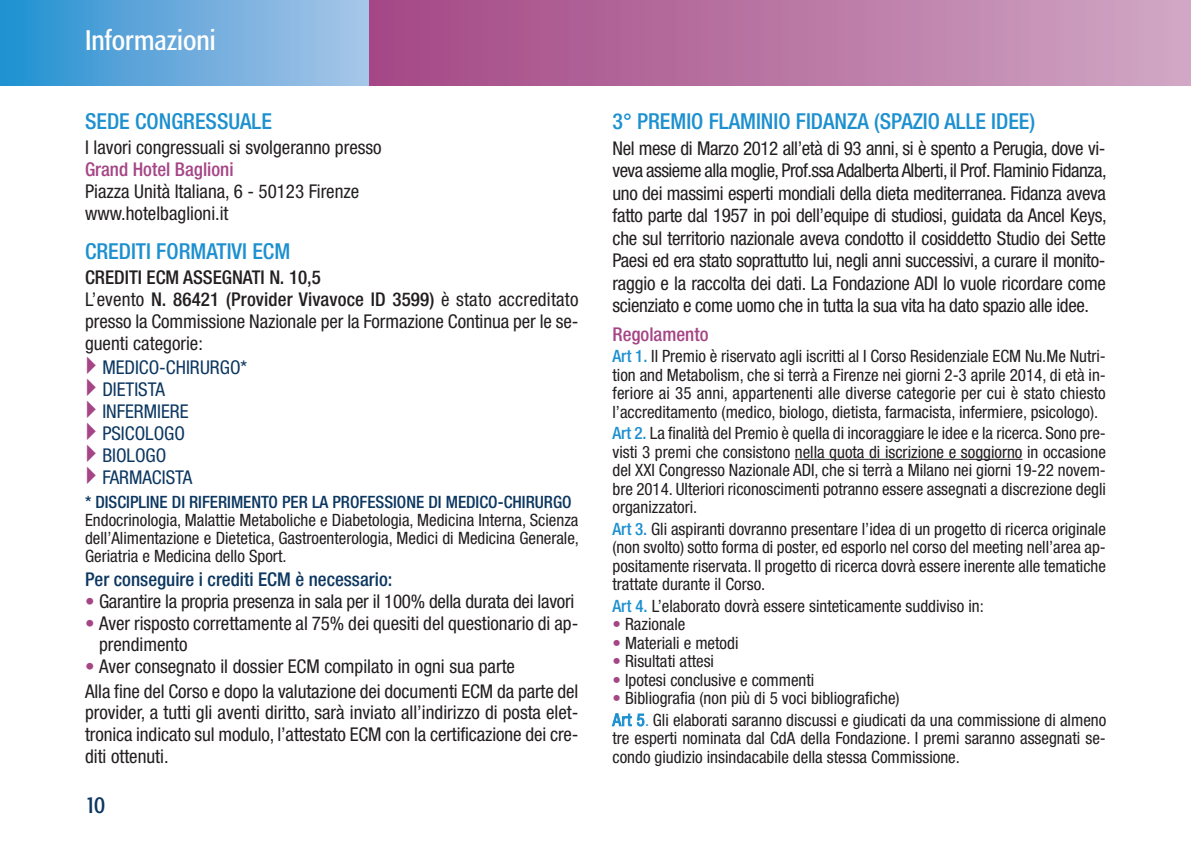
<style>
.page{position:relative;width:1191px;height:851px;background:#fff}
.page>*{position:absolute;margin:0;border:0;box-sizing:border-box;transform-origin:0 0}
.t1{font:condensed 28px "Formata";color:#fff}
.t2{font:condensed 24px "Formata";color:#0c3761}
.t3{font:500 condensed 22px "Helvetica Neue";color:#1d90d0}
.t4{font:condensed 19px/22.6px "Helvetica Neue";letter-spacing:-.005em;color:#231f20}
.t5{font:condensed 19px/22px "Helvetica Neue";color:#0c3761}
.t6{font:500 condensed 19px "Helvetica Neue";color:#0c3761}
.t7{font:500 condensed 19px "Helvetica Neue";color:#a54586}
.t8{font:condensed 17px/18.6px "Helvetica Neue";color:#231f20;text-align:justify}
.t9{font:500 condensed 17px "Helvetica Neue";color:#0c3761}
.s1{font-weight:500}
.s2{color:#a54586}
.s3{font-weight:500;color:#1d90d0}
.s4{color:#1d90d0}
</style>
<div class="page">
<hr style="left:795px;top:459px;width:227px;height:1px;background:#231f20">
<div style="left:363px;top:0;width:828px;height:85px;background:linear-gradient(to right,#a34684,#d0a7c4)"></div>
<div style="left:0;top:0;width:369px;height:85px;background:linear-gradient(to right,#2391d1,#acc5e8)"></div>
<h1 class="t1" style="left:85px;top:29px;width:132px">Informazioni</h1>
<p class="t3" style="left:85px;top:113px;width:188px">SEDE CONGRESSUALE</p>
<p class="t4" style="left:85px;top:138px;width:298px">I lavori congressuali si svolgeranno presso</p>
<p class="t7" style="left:85px;top:162px;width:150px">Grand Hotel Baglioni</p>
<p class="t4" style="left:85px;top:182px;width:276px;line-height:22px">Piazza Unità Italiana, 6 - 50123 Firenze www.hotelbaglioni.it</p>
<p class="t3" style="left:85px;top:243px;width:207px">CREDITI FORMATIVI ECM</p>
<p class="t4" style="left:85px;top:268px;width:495px;line-height:22px"><span class="s1">CREDITI ECM ASSEGNATI N. 10,5<br></span>L’evento <span class="s1">N. 86421 (Provider Vivavoce ID 3599)</span> è stato accreditato presso la Commissione Nazionale per la Formazione Continua per le se&shy;guenti categorie:</p>
<p class="t5" style="left:102px;top:357px;width:146px">MEDICO-CHIRURGO*<br>DIETISTA<br>INFERMIERE<br>PSICOLOGO<br>BIOLOGO<br>FARMACISTA</p>
<p class="t9" style="left:85px;top:495px;width:488px">* DISCIPLINE DI RIFERIMENTO PER LA PROFESSIONE DI MEDICO-CHIRURGO</p>
<p class="t8" style="left:85px;top:512px;width:495px;line-height:18px">Endocrinologia, Malattie Metaboliche e Diabetologia, Medicina Interna, Scienza dell’Alimentazione e Dietetica, Gastroenterologia, Medici di Medicina Generale, Geriatria e Medicina dello Sport.</p>
<p class="t6" style="left:85px;top:572px;width:309px">Per conseguire i crediti ECM è necessario:</p>
<p class="t4" style="left:85px;top:591px;width:491px"><span class="s2">•</span> Garantire la propria presenza in sala per il 100% della durata dei lavori</p>
<p class="t4" style="left:99px;top:613px;width:481px;line-height:21.6px;text-indent:-14px"><span class="s2">•</span> Aver risposto correttamente al 75% dei quesiti del questionario di ap&shy;prendimento</p>
<p class="t4" style="left:85px;top:655px;width:495px;line-height:24.4px"><span class="s2">•</span> Aver consegnato il dossier ECM compilato in ogni sua parte<br>Alla fine del Corso e dopo la valutazione dei documenti ECM da parte del</p>
<p class="t4" style="left:85px;top:703px;width:495px;line-height:21.6px;text-align:justify">provider, a tutti gli aventi diritto, sarà inviato all’indirizzo di posta elet&shy;tronica indicato sul modulo, l’attestato ECM con la certificazione dei cre&shy;diti ottenuti.</p>
<h2 class="t2" style="left:85px;top:794px;width:22px">10</h2>
<p class="t3" style="left:612px;top:113px;width:424px">3° PREMIO FLAMINIO FIDANZA (SPAZIO ALLE IDEE)</p>
<p class="t4" style="left:612px;top:138px;width:495px;text-align:justify">Nel mese di Marzo 2012 all’età di 93 anni, si è spento a Perugia, dove vi&shy;veva assieme alla moglie, Prof.ssa Adalberta Alberti, il Prof. Flaminio Fidanza, uno dei massimi esperti mondiali della dieta mediterranea. Fidanza aveva fatto parte dal 1957 in poi dell’equipe di studiosi, guidata da Ancel Keys, che sul territorio nazionale aveva condotto il cosiddetto Studio dei Sette Paesi ed era stato soprattutto lui, negli anni successivi, a curare il monito&shy;raggio e la raccolta dei dati. La Fondazione ADI lo vuole ricordare come scienziato e come uomo che in tutta la sua vita ha dato spazio alle idee.</p>
<p class="t7" style="left:612px;top:327px;width:97px">Regolamento</p>
<p class="t8" style="left:612px;top:348px;width:495px"><span class="s3">Art 1.</span> Il Premio è riservato agli iscritti al I Corso Residenziale ECM Nu.Me Nutri&shy;tion and Metabolism, che si terrà a Firenze nei giorni 2-3 aprile 2014, di età in&shy;feriore ai 35 anni, appartenenti alle diverse categorie per cui è stato chiesto l’accreditamento (medico, biologo, dietista, farmacista, infermiere, psicologo).</p>
<p class="t8" style="left:612px;top:425px;width:495px"><span class="s3">Art 2.</span> La finalità del Premio è quella di incoraggiare le idee e la ricerca. Sono pre&shy;visti 3 premi che consistono nella quota di iscrizione e soggiorno in occasione del XXI Congresso Nazionale ADI, che si terrà a Milano nei giorni 19-22 novem&shy;bre 2014. Ulteriori riconoscimenti potranno essere assegnati a discrezione degli organizzatori.</p>
<p class="t8" style="left:612px;top:520px;width:495px"><span class="s3">Art 3.</span> Gli aspiranti dovranno presentare l’idea di un progetto di ricerca originale (non svolto) sotto forma di poster, ed esporlo nel corso del meeting nell’area ap&shy;positamente riservata. Il progetto di ricerca dovrà essere inerente alle tematiche trattate durante il Corso.</p>
<p class="t8" style="left:612px;top:597px;width:373px"><span class="s3">Art 4.</span> L’elaborato dovrà essere sinteticamente suddiviso in:</p>
<p class="t8" style="left:612px;top:616px;width:74px"><span class="s2">•</span> Razionale</p>
<p class="t8" style="left:612px;top:635px;width:127px"><span class="s2">•</span> Materiali e metodi</p>
<p class="t8" style="left:612px;top:653px;width:103px"><span class="s2">•</span> Risultati attesi</p>
<p class="t8" style="left:612px;top:672px;width:203px"><span class="s2">•</span> Ipotesi conclusive e commenti</p>
<p class="t8" style="left:612px;top:689px;width:495px;line-height:21.4px"><span class="s2">•</span> Bibliografia (non più di 5 voci bibliografiche)<br><span class="s4">Art 5.</span> Gli elaborati saranno discussi e giudicati da una commissione di almeno</p>
<p class="t8" style="left:612px;top:730px;width:495px">tre esperti nominata dal CdA della Fondazione. I premi saranno assegnati se&shy;condo giudizio insindacabile della stessa Commissione.</p>
</div>
